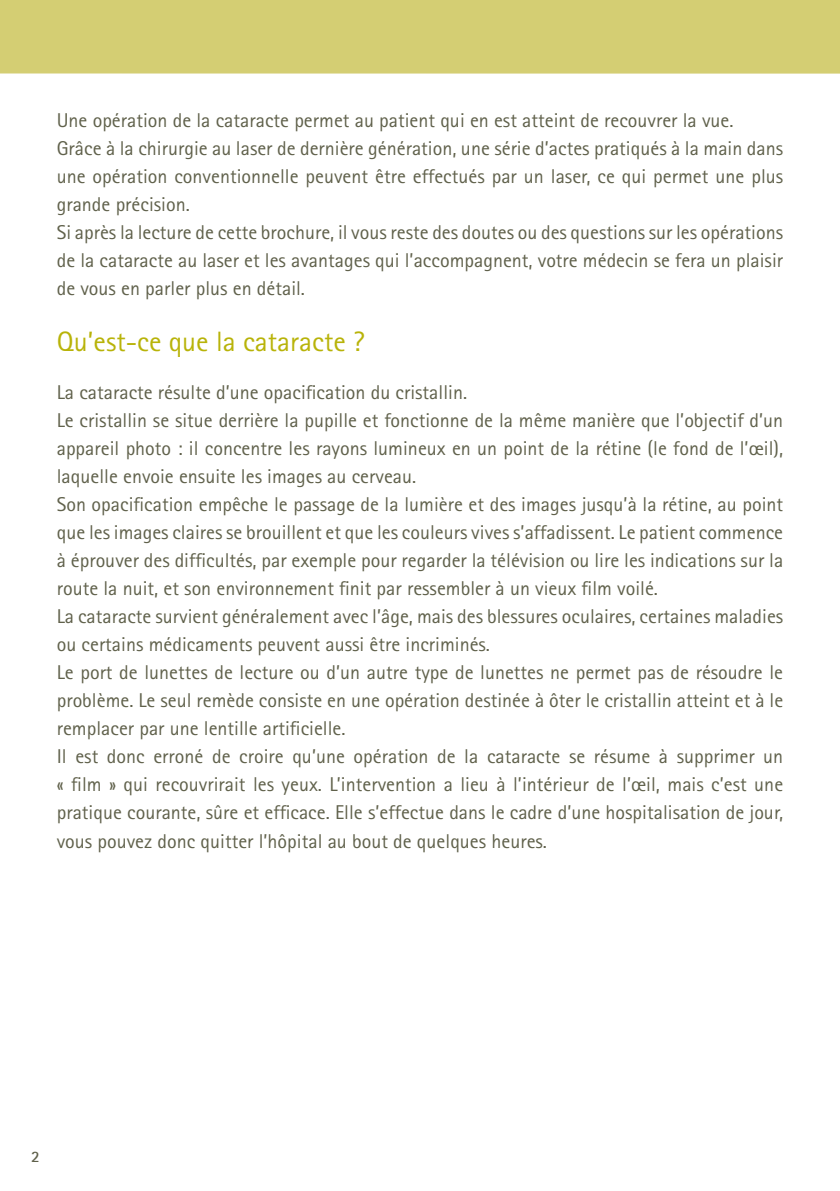
<style>
.page{position:relative;width:840px;height:1191px;background:#fff}
.page>*{position:absolute;margin:0;border:0;box-sizing:border-box;transform-origin:0 0}
.HOOFDTITEL{font:28px "Rotis Sans Serif Std";color:#b8b309}
.TEKST{font:20px/28px "Rotis Sans Serif Std";color:#60614b;text-align:justify}
.t1{font:700 16px "Rotis Sans Serif Std";color:#60614b}
</style>
<div class="page">
<div style="left:0;top:0;width:839px;height:74px;background:#d4ce73"></div>
<p class="TEKST" style="left:57px;top:106px;width:678px">Une opération de la cataracte permet au patient qui en est atteint de recouvrer la vue.</p>
<p class="TEKST" style="left:57px;top:134px;width:727px">Grâce à la chirurgie au laser de dernière génération, une série d’actes pratiqués à la main dans une opération conventionnelle peuvent être effectués par un laser, ce qui permet une plus grande précision.</p>
<p class="TEKST" style="left:57px;top:218px;width:727px">Si après la lecture de cette brochure, il vous reste des doutes ou des questions sur les opérations de la cataracte au laser et les avantages qui l’accompagnent, votre médecin se fera un plaisir de vous en parler plus en détail.</p>
<p class="HOOFDTITEL" style="left:57px;top:325px;width:309px">Qu’est-ce que la cataracte ?</p>
<p class="TEKST" style="left:57px;top:378px;width:411px">La cataracte résulte d’une opacification du cristallin.</p>
<p class="TEKST" style="left:57px;top:406px;width:727px">Le cristallin se situe derrière la pupille et fonctionne de la même manière que l’objectif d’un appareil photo : il concentre les rayons lumineux en un point de la rétine (le fond de l’œil), laquelle envoie ensuite les images au cerveau.</p>
<p class="TEKST" style="left:57px;top:490px;width:727px">Son opacification empêche le passage de la lumière et des images jusqu’à la rétine, au point que les images claires se brouillent et que les couleurs vives s’affadissent. Le patient commence à éprouver des difficultés, par exemple pour regarder la télévision ou lire les indications sur la route la nuit, et son environnement finit par ressembler à un vieux film voilé.</p>
<p class="TEKST" style="left:57px;top:602px;width:727px">La cataracte survient généralement avec l’âge, mais des blessures oculaires, certaines maladies ou certains médicaments peuvent aussi être incriminés.</p>
<p class="TEKST" style="left:57px;top:658px;width:727px">Le port de lunettes de lecture ou d’un autre type de lunettes ne permet pas de résoudre le problème. Le seul remède consiste en une opération destinée à ôter le cristallin atteint et à le remplacer par une lentille artificielle.</p>
<p class="TEKST" style="left:57px;top:742px;width:727px">Il est donc erroné de croire qu’une opération de la cataracte se résume à supprimer un « film » qui recouvrirait les yeux. L’intervention a lieu à l’intérieur de l’œil, mais c’est une pratique courante, sûre et efficace. Elle s’effectue dans le cadre d’une hospitalisation de jour, vous pouvez donc quitter l’hôpital au bout de quelques heures.</p>
<p class="t1" style="left:31px;top:1146px;width:10px">2</p>
</div>
